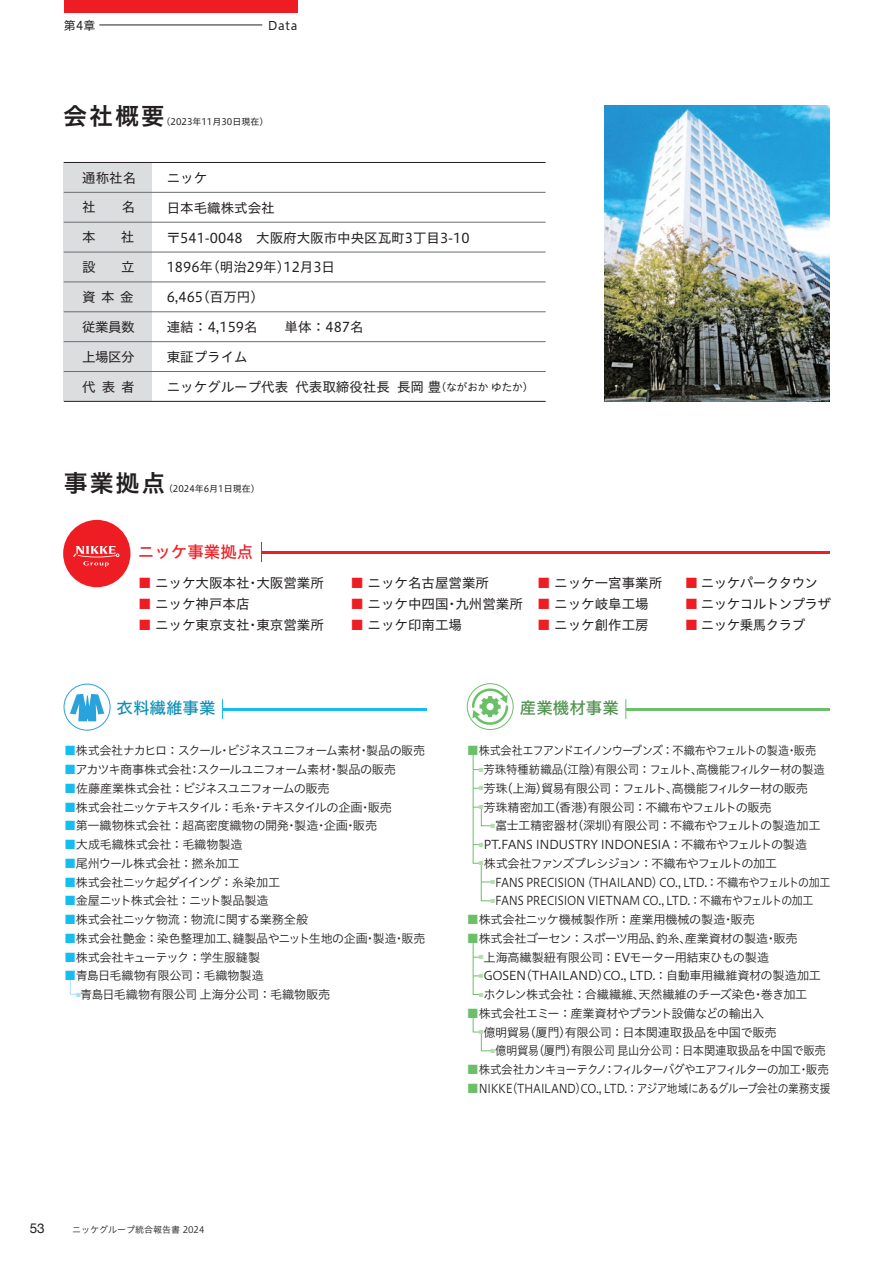
<style>
.page{position:relative;width:893px;height:1263px;background:#fff}
.page>*{position:absolute;margin:0;border:0;box-sizing:border-box;transform-origin:0 0}
.t1{font:24px "Hiragino UD Sans Std W6";letter-spacing:.08em;color:#231f20}
.t2{font:16.5px "Hiragino UD Sans Std W5";color:#ee1d23}
.t3{font:16.5px "Hiragino UD Sans Std W5";color:#108fb6}
.t4{font:16.5px "Hiragino UD Sans Std W5";color:#4d904c}
.t5{font:13.5px "Hiragino UD Sans Std W4";color:#231f20}
.t6{font:13.5px "Hiragino UD Sans Std W4";letter-spacing:-.04em;color:#231f20}
.t7{font:13.5px "Helvetica Neue";color:#231f20}
.t8{font:12.15px/18.8px "Hiragino UD Sans Std W3";letter-spacing:-.035em;color:#231f20}
.t9{font:12.15px "Hiragino UD Sans Std W3";letter-spacing:-.075em;color:#231f20}
.t10{font:12.15px "Hiragino UD Sans Std W3";letter-spacing:-.035em;color:#231f20;scale:.88 1}
.t11{font:12.15px "Hiragino UD Sans Std W3";letter-spacing:-.075em;color:#231f20;scale:.95 1}
.t12{font:12.15px "Hiragino UD Sans Std W3";letter-spacing:-.07em;color:#231f20;scale:.92 1}
.t13{font:12.15px "Hiragino UD Sans Std W3";letter-spacing:-.035em;color:#231f20;scale:.94 1}
.t14{font:12.15px "Hiragino UD Sans Std W3";letter-spacing:-.015em;color:#231f20}
.t15{font:12.15px "Hiragino UD Sans Std W3";letter-spacing:-.06em;color:#231f20}
.t16{font:12px "Hiragino UD Sans Std W4";letter-spacing:.05em;color:#231f20}
.t17{font:9px "Hiragino UD Sans Std W4";color:#231f20}
.t18{font:9px "Hiragino UD Sans Std W3";color:#231f20}
.s1{font-size:10.5px}
.s2{color:#ee1d23}
.s3{color:#15bdf0}
.s4{color:#6bc067}
.s5{font-family:"Koz Go Pr 6 N"}
</style>
<div class="page">
<div style="left:64px;top:0;width:234px;height:13px;background:#ee1d23"></div>
<hr style="left:99px;top:25px;width:163px;height:1px;background:#231f20">
<svg style="left:473px;top:1013px;width:19px;height:38px"></svg>
<svg style="left:473px;top:938px;width:9px;height:57px"></svg>
<svg style="left:473px;top:750px;width:19px;height:151px"></svg>
<svg style="left:70px;top:975px;width:10px;height:20px"></svg>
<div style="left:64px;top:162px;width:88px;height:239px;background:#dcdddf"></div>
<hr style="left:64px;top:162px;width:482px;height:1px;background:#231f20">
<hr style="left:64px;top:401px;width:482px;height:1px;background:#231f20">
<hr style="left:64px;top:192px;width:482px;height:1px;background:#6c6d70">
<hr style="left:64px;top:222px;width:482px;height:1px;background:#6c6d70">
<hr style="left:64px;top:252px;width:482px;height:1px;background:#6c6d70">
<hr style="left:64px;top:282px;width:482px;height:1px;background:#6c6d70">
<hr style="left:64px;top:311px;width:482px;height:1px;background:#6c6d70">
<hr style="left:64px;top:341px;width:482px;height:1px;background:#6c6d70">
<hr style="left:64px;top:371px;width:482px;height:1px;background:#6c6d70">
<img style="left:605px;top:105px;width:224px;height:296px">
<div style="left:63px;top:520px;width:67px;height:67px;background:#ee1d23;border-radius:50%"></div>
<svg style="left:73px;top:546px;width:46px;height:21px"></svg>
<hr style="left:262px;top:551px;width:568px;height:3px;background:#ee1d23">
<svg style="left:261px;top:542px;width:1px;height:20px"></svg>
<hr style="left:223px;top:708px;width:203px;height:3px;background:#15bdf0">
<svg style="left:222px;top:699px;width:1px;height:20px"></svg>
<hr style="left:626px;top:708px;width:204px;height:3px;background:#6bc067">
<svg style="left:625px;top:699px;width:1px;height:20px"></svg>
<div style="left:64px;top:684px;width:47px;height:47px;border:1px solid #2aa2db;border-radius:50%"></div>
<svg style="left:70px;top:694px;width:34px;height:27px"></svg>
<div style="left:467px;top:683px;width:47px;height:47px;border:1px solid #6bc067;border-radius:50%"></div>
<svg style="left:471px;top:687px;width:38px;height:39px"></svg>
<p class="t16" style="left:64px;top:16px;width:33px">第4章</p>
<p class="t16" style="left:268px;top:16px;width:31px">Data</p>
<h1 class="t1" style="left:63px;top:97px;width:103px">会社概要</h1>
<p class="t17" style="left:162px;top:114px;width:108px">（2023年11月30日現在）</p>
<p class="t5" style="left:82px;top:167px;width:56px">通称社名</p>
<p class="t5" style="left:82px;top:197px;width:54px">社　 名</p>
<p class="t5" style="left:82px;top:227px;width:54px">本　 社</p>
<p class="t5" style="left:82px;top:257px;width:54px">設　 立</p>
<p class="t5" style="left:82px;top:287px;width:53px">資本金</p>
<p class="t5" style="left:82px;top:317px;width:54px">従業員数</p>
<p class="t5" style="left:82px;top:346px;width:54px">上場区分</p>
<p class="t5" style="left:82px;top:376px;width:54px">代表者</p>
<p class="t5" style="left:167px;top:167px;width:42px">ニッケ</p>
<p class="t5" style="left:167px;top:197px;width:109px">日本毛織株式会社</p>
<p class="t5" style="left:167px;top:227px;width:304px">〒541-0048　大阪府大阪市中央区瓦町3丁目3-10</p>
<p class="t5" style="left:167px;top:257px;width:170px">1896年（明治29年）12月3日</p>
<p class="t5" style="left:167px;top:287px;width:99px">6,465（百万円）</p>
<p class="t5" style="left:167px;top:317px;width:198px">連結： 4,159名　　単体： 487名</p>
<p class="t5" style="left:167px;top:347px;width:83px">東証プライム</p>
<p class="t5" style="left:167px;top:376px;width:368px">ニッケグループ代表 代表取締役社長 長岡豊<span class="s1">（ながおかゆたか）</span></p>
<h1 class="t1" style="left:64px;top:465px;width:103px">事業拠点</h1>
<p class="t17" style="left:168px;top:482px;width:88px">(2024年6月1日現在)</p>
<h2 class="t2" style="left:138px;top:539px;width:117px">ニッケ事業拠点</h2>
<p class="t5" style="left:138px;top:573px;width:187px"><span class="s2">■</span> ニッケ大阪本社・大阪営業所</p>
<p class="t5" style="left:138px;top:594px;width:113px"><span class="s2">■</span> ニッケ神戸本店</p>
<p class="t5" style="left:138px;top:614px;width:187px"><span class="s2">■</span> ニッケ東京支社・東京営業所</p>
<h2 class="t3" style="left:117px;top:695px;width:101px">衣料繊維事業</h2>
<p class="t5" style="left:350px;top:573px;width:140px"><span class="s2">■</span> ニッケ名古屋営業所</p>
<p class="t5" style="left:350px;top:594px;width:174px"><span class="s2">■</span> ニッケ中四国・九州営業所</p>
<p class="t5" style="left:350px;top:614px;width:113px"><span class="s2">■</span> ニッケ印南工場</p>
<p class="t5" style="left:537px;top:573px;width:127px"><span class="s2">■</span> ニッケ一宮事業所</p>
<p class="t5" style="left:537px;top:594px;width:113px"><span class="s2">■</span> ニッケ岐阜工場</p>
<p class="t5" style="left:537px;top:614px;width:113px"><span class="s2">■</span> ニッケ創作工房</p>
<p class="t6" style="left:685px;top:573px;width:135px"><span class="s2">■</span> ニッケパークタウン</p>
<p class="t6" style="left:685px;top:594px;width:148px"><span class="s2">■</span> ニッケコルトンプラザ</p>
<p class="t6" style="left:685px;top:614px;width:122px"><span class="s2">■</span> ニッケ乗馬クラブ</p>
<h2 class="t4" style="left:520px;top:695px;width:100px">産業機材事業</h2>
<p class="t9" style="left:64px;top:741px;width:363px"><span class="s3">■</span>株式会社ナカヒロ：スクール・ビジネスユニフォーム素材・製品の販売</p>
<p class="t8" style="left:64px;top:759px;width:333px"><span class="s3">■</span>アカツキ商事株式会社：スクールユニフォーム素材・製品の販売</p>
<p class="t8" style="left:64px;top:778px;width:267px"><span class="s3">■</span>佐藤産業株式会社：ビジネスユニフォームの販売</p>
<p class="t9" style="left:64px;top:798px;width:329px"><span class="s3">■</span>株式会社ニッケテキスタイル：毛糸・テキスタイルの企画・販売</p>
<p class="t8" style="left:64px;top:816px;width:315px"><span class="s3">■</span>第一織物株式会社 ： 超高密度織物の開発・製造・企画・販売</p>
<p class="t8" style="left:64px;top:834px;width:180px"><span class="s3">■</span>大成毛織株式会社 ： 毛織物製造</p>
<p class="t8" style="left:64px;top:853px;width:177px"><span class="s3">■</span>尾州ウール株式会社 ： 撚糸加工</p>
<p class="t8" style="left:64px;top:872px;width:218px"><span class="s3">■</span>株式会社ニッケ起ダイイング ： 糸染加工</p>
<p class="t8" style="left:64px;top:891px;width:206px"><span class="s3">■</span>金屋ニット株式会社 ： ニット製品製造</p>
<p class="t8" style="left:64px;top:909px;width:246px"><span class="s3">■</span>株式会社ニッケ物流 ： 物流に関する業務全般</p>
<p class="t14" style="left:64px;top:929px;width:363px"><span class="s3">■</span>株式会社艶金 ： 染色整理加工、縫製品やニット生地の企画・製造・販売</p>
<p class="t8" style="left:64px;top:947px;width:198px"><span class="s3">■</span>株式会社キューテック ： 学生服縫製</p>
<p class="t8" style="left:64px;top:966px;width:201px"><span class="s3">■</span>青島日毛織物有限公司 ： 毛織物製造</p>
<p class="t8" style="left:76px;top:984px;width:256px"><sup>■</sup>青島日毛織物有限公司 上海分公司 ： 毛織物販売</p>
<p class="t12" style="left:467px;top:741px;width:381px"><span class="s4">■</span>株式会社エフアンドエイノンウーブンズ ： 不織布やフェルトの製造・販売</p>
<p class="t13" style="left:479px;top:760px;width:370px"><sup>■</sup>芳珠特種紡織品(江陰)有限公司 ： フェルト、高機能フィルター材の製造</p>
<p class="t15" style="left:479px;top:779px;width:331px"><sup>■</sup>芳珠(上海)貿易有限公司 ： フェルト、高機能フィルター材の販売</p>
<p class="t8" style="left:467px;top:797px;width:355px;text-indent:12px"><sup>■</sup>芳珠精密加工(香港)有限公司 ： 不織布やフェルトの販売<br>　　<sup>■</sup>富士工精密器材(深<span class="s5">圳</span>)有限公司 ： 不織布やフェルトの製造加工</p>
<p class="t8" style="left:479px;top:834px;width:330px"><sup>■</sup>PT.FANS INDUSTRY INDONESIA ： 不織布やフェルトの製造</p>
<p class="t8" style="left:467px;top:853px;width:365px;text-indent:12px"><sup>■</sup>株式会社ファンズプレシジョン ： 不織布やフェルトの加工<br>　　<sup>■</sup>FANS PRECISION (THAILAND) CO., LTD. ： 不織布やフェルトの加工　　<sup>■</sup>FANS PRECISION VIETNAM CO., LTD. ： 不織布やフェルトの加工</p>
<p class="t8" style="left:467px;top:909px;width:290px"><span class="s4">■</span>株式会社ニッケ機械製作所 ： 産業用機械の製造・販売</p>
<p class="t8" style="left:467px;top:928px;width:332px"><span class="s4">■</span>株式会社ゴーセン ： スポーツ用品、釣糸、産業資材の製造・販売</p>
<p class="t8" style="left:479px;top:947px;width:292px"><sup>■</sup>上海高繊製紐有限公司 ： EVモーター用結束ひもの製造</p>
<p class="t8" style="left:479px;top:966px;width:344px"><sup>■</sup>GOSEN（THAILAND）CO., LTD. ： 自動車用繊維資材の製造加工</p>
<p class="t8" style="left:479px;top:984px;width:330px"><sup>■</sup>ホクレン株式会社 ： 合繊繊維、天然繊維のチーズ染色・巻き加工</p>
<p class="t8" style="left:467px;top:1003px;width:299px"><span class="s4">■</span>株式会社エミー ： 産業資材やプラント設備などの輸出入</p>
<p class="t8" style="left:467px;top:1022px;width:361px;text-indent:12px"><sup>■</sup>億明貿易（厦門）有限公司 ： 日本関連取扱品を中国で販売<br>　　<sup>■</sup>億明貿易（厦門）有限公司 昆山分公司 ： 日本関連取扱品を中国で販売</p>
<p class="t11" style="left:467px;top:1060px;width:383px"><span class="s4">■</span>株式会社カンキョーテクノ：フィルターバグやエアフィルターの加工・販売</p>
<p class="t10" style="left:467px;top:1079px;width:415px"><span class="s4">■</span>NIKKE（THAILAND）CO., LTD. ： アジア地域にあるグループ会社の業務支援</p>
<p class="t7" style="left:30px;top:1219px;width:17px">53</p>
<p class="t18" style="left:72px;top:1223px;width:134px">ニッケグループ統合報告書 2024</p>
</div>
